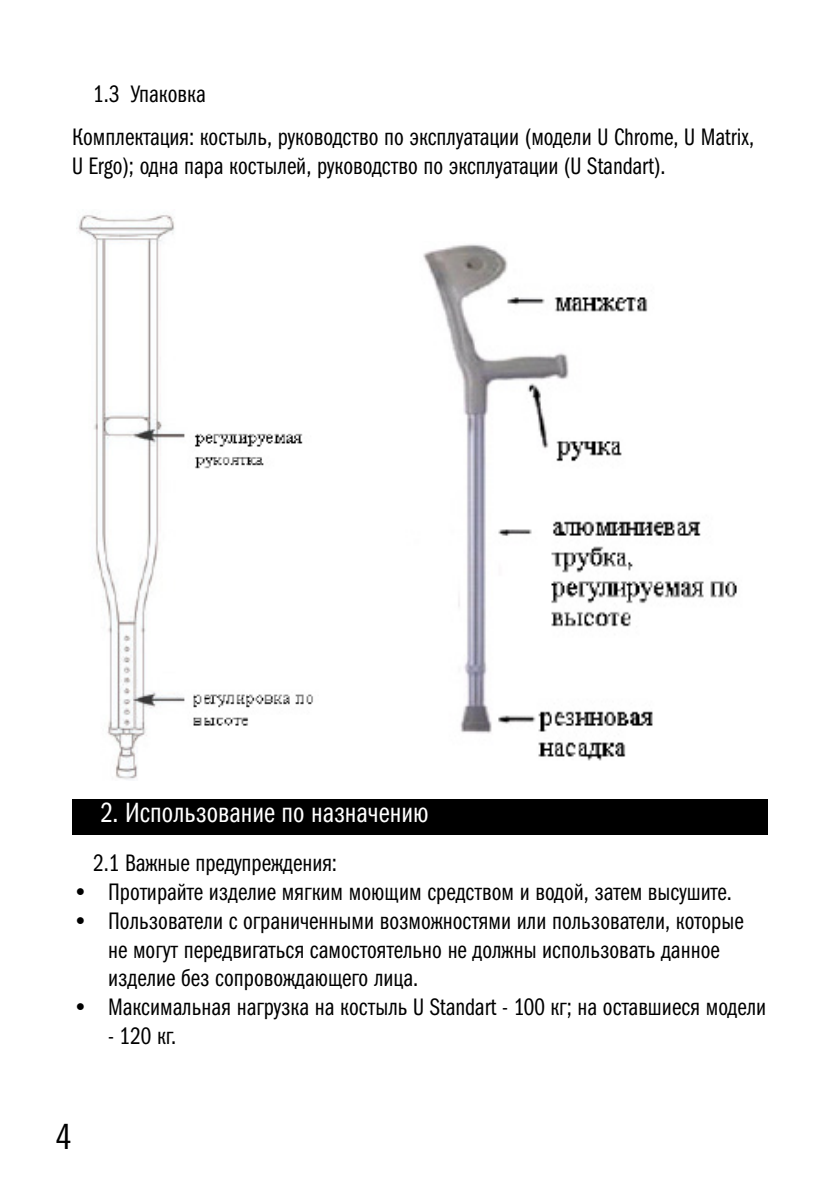
<style>
.page{position:relative;width:840px;height:1191px;background:#fff}
.page>*{position:absolute;margin:0;border:0;box-sizing:border-box;transform-origin:0 0}
.t1{font:36px "Franklin Gothic Book Cmp C";color:#000}
.t2{font:28px "Franklin Gothic Book Cmp C";color:#fff}
.t3{font:24px/28.8px "Franklin Gothic Book Cmp C";color:#000}
</style>
<div class="page">
<div style="left:72px;top:799px;width:695px;height:36px;background:#000"></div>
<img style="left:78px;top:215px;width:235px;height:565px">
<img style="left:423px;top:244px;width:314px;height:517px">
<p class="t3" style="left:72px;top:71px;width:683px;line-height:43.8px;text-indent:21px">1.3 Упаковка<br>Комплектация: костыль, руководство по эксплуатации (модели U Chrome, U Matrix,</p>
<p class="t3" style="left:72px;top:151px;width:594px">U Ergo); одна пара костылей, руководство по эксплуатации (U Standart).</p>
<p class="t2" style="left:100px;top:797px;width:329px">2. Использование по назначению</p>
<p class="t3" style="left:93px;top:848px;width:245px">2.1 Важные предупреждения:</p>
<p class="t3" style="left:72px;top:877px;width:661px">• Протирайте изделие мягким моющим средством и водой, затем высушите.</p>
<p class="t3" style="left:108px;top:906px;width:636px;text-indent:-36px">• Пользователи с ограниченными возможностями или пользователи, которые не могут передвигаться самостоятельно не должны использовать данное изделие без сопровождающего лица.</p>
<p class="t3" style="left:72px;top:992px;width:695px">• Максимальная нагрузка на костыль U Standart - 100 кг; на оставшиеся модели</p>
<p class="t3" style="left:108px;top:1021px;width:69px">- 120 кг.</p>
<h1 class="t1" style="left:55px;top:1117px;width:17px">4</h1>
</div>
